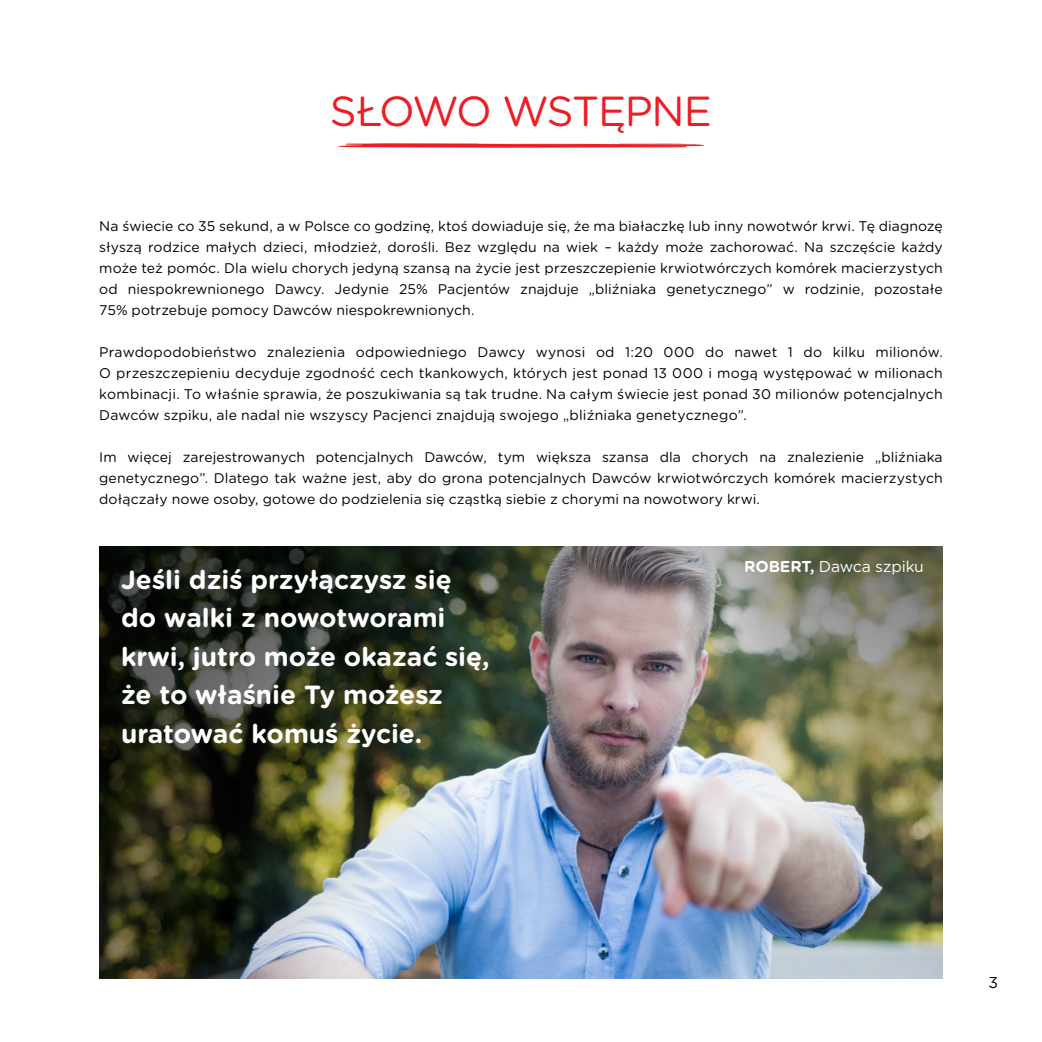
<style>
.page{position:relative;width:1042px;height:1042px;background:#fff}
.page>*{position:absolute;margin:0;border:0;box-sizing:border-box;transform-origin:0 0}
.t1{font:42px "Gotham Rounded";letter-spacing:-.035em;color:#ed1d24}
.t2{font:700 26.25px/38.5px "Gotham Rounded";color:#fff}
.t3{font:15.75px "Gotham Rounded";letter-spacing:-.01em;color:#fff}
.t4{font:15.75px "Gotham Rounded";color:#000}
.t5{font:14px/21px "Gotham Rounded";letter-spacing:.01em;color:#000;text-align:justify}
.s1{font-weight:700}
</style>
<div class="page">
<img style="left:99px;top:546px;width:844px;height:433px">
<svg style="left:337px;top:143px;width:367px;height:5px;background:#f26065"></svg>
<h1 class="t1" style="left:330px;top:82px;width:384px">SŁOWO WSTĘPNE</h1>
<p class="t5" style="left:99px;top:215px;width:845px">Na świecie co 35 sekund, a w Polsce co godzinę, ktoś dowiaduje się, że ma białaczkę lub inny nowotwór krwi. Tę diagnozę słyszą rodzice małych dzieci, młodzież, dorośli. Bez względu na wiek – każdy może zachorować. Na szczęście każdy może też pomóc. Dla wielu chorych jedyną szansą na życie jest przeszczepienie krwiotwórczych komórek macierzystych od niespokrewnionego Dawcy. Jedynie 25% Pacjentów znajduje „bliźniaka genetycznego” w rodzinie, pozostałe 75% potrzebuje pomocy Dawców niespokrewnionych.</p>
<p class="t5" style="left:99px;top:341px;width:845px">Prawdopodobieństwo znalezienia odpowiedniego Dawcy wynosi od 1:20 000 do nawet 1 do kilku milionów.<br>O przeszczepieniu decyduje zgodność cech tkankowych, których jest ponad 13 000 i mogą występować w milionach kombinacji. To właśnie sprawia, że poszukiwania są tak trudne. Na całym świecie jest ponad 30 milionów potencjalnych Dawców szpiku, ale nadal nie wszyscy Pacjenci znajdują swojego „bliźniaka genetycznego”.</p>
<p class="t5" style="left:99px;top:446px;width:845px">Im więcej zarejestrowanych potencjalnych Dawców, tym większa szansa dla chorych na znalezienie „bliźniaka genetycznego”. Dlatego tak ważne jest, aby do grona potencjalnych Dawców krwiotwórczych komórek macierzystych dołączały nowe osoby, gotowe do podzielenia się cząstką siebie z chorymi na nowotwory krwi.</p>
<h2 class="t2" style="left:121px;top:559px;width:370px">Jeśli dziś przyłączysz się do walki z nowotworami krwi, jutro może okazać się, że to właśnie Ty możesz uratować komuś życie.</h2>
<p class="t3" style="left:744px;top:556px;width:181px"><span class="s1">ROBERT,</span> Dawca szpiku</p>
<p class="t4" style="left:988px;top:971px;width:11px">3</p>
</div>
